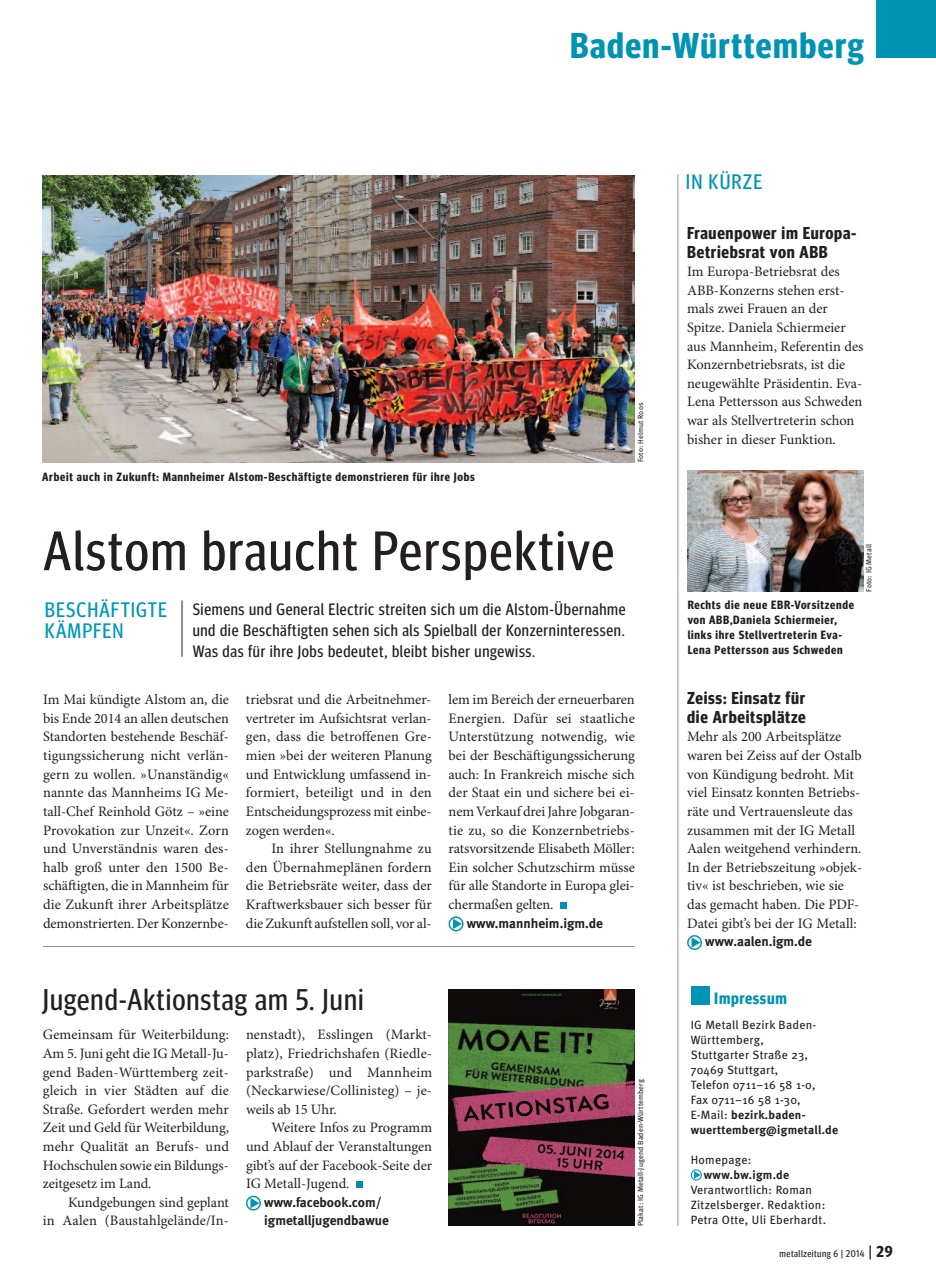
<style>
.page{position:relative;width:936px;height:1285px;background:#fff}
.page>*{position:absolute;margin:0;border:0;box-sizing:border-box;transform-origin:0 0}
.t1{font:55.5px "Meta Headline Cond OT";letter-spacing:.035em;color:#231f20}
.t2{font:700 36px "Meta Headline Cond OT";letter-spacing:.04em;color:#0093b4}
.t3{font:30px "Meta Headline Cond OT";letter-spacing:.035em;color:#231f20}
.t4{font:21px/21px "Meta Headline Cond OT";letter-spacing:.05em;color:#0099b8}
.t5{font:21px "Meta Headline Cond OT";letter-spacing:.05em;color:#0093b4}
.t6{font:700 17.25px/18.6px "Meta Headline Cond OT";letter-spacing:.04em;color:#231f20}
.t7{font:16.5px/21px "Meta Headline Cond OT";letter-spacing:.04em;color:#231f20;text-align:justify}
.t8{font:700 16.5px "Meta Headline Cond OT";letter-spacing:.04em;color:#0093b4}
.t9{font:14.4px/18.6px "Minion Pro";color:#231f20;text-align:justify}
.t10{font:700 13.5px/18.6px "Meta";color:#231f20}
.t11{font:12px/15px "Meta";letter-spacing:.025em;color:#231f20}
.t12{font:700 12px/15px "Meta Headline Cond OT";letter-spacing:.06em;color:#231f20}
.t13{font:700 12px "Meta";letter-spacing:.025em;color:#231f20}
.t14{font:9.75px "Meta Headline Cond OT";letter-spacing:.05em;color:#231f20}
.t15{font:7.5px "Meta";letter-spacing:.015em;color:#231f20}
.s1{font-weight:700}
.s2{font-size:15.75px}
.s3{font-weight:700;font-size:15.75px}
</style>
<div class="page">
<svg style="left:448px;top:916px;width:15px;height:15px"></svg>
<div style="left:559px;top:902px;width:7px;height:6px;background:#0093b4"></div>
<hr style="left:677px;top:174px;width:1px;height:1051px;background:#9c8f83">
<img style="left:448px;top:989px;width:186px;height:236px">
<svg style="left:687px;top:935px;width:15px;height:14px"></svg>
<div style="left:876px;top:0;width:59px;height:58px;background:#0093b4"></div>
<div style="left:690px;top:985px;width:19px;height:19px;background:#0093b4"></div>
<svg style="left:690px;top:1169px;width:11px;height:11px"></svg>
<div style="left:356px;top:1181px;width:7px;height:6px;background:#008db6"></div>
<svg style="left:246px;top:1195px;width:15px;height:15px"></svg>
<hr style="left:43px;top:946px;width:591px;height:1px;background:#9c8f83">
<img style="left:42px;top:175px;width:592px;height:287px">
<hr style="left:181px;top:600px;width:1px;height:56px;background:#231f20">
<img style="left:687px;top:470px;width:176px;height:121px">
<h2 class="t2" style="left:570px;top:33px;width:295px">Baden-Württemberg</h2>
<p class="t12" style="left:42px;top:471px;width:434px">Arbeit auch in Zukunft: Mannheimer Alstom-Beschäftigte demonstrieren für ihre Jobs</p>
<p class="t15" style="left:638px;top:462px;width:61px;rotate:-90deg">Foto: Helmut Roos</p>
<h1 class="t1" style="left:44px;top:531px;width:572px">Alstom braucht Perspektive</h1>
<h3 class="t4" style="left:45px;top:601px;width:123px">BESCHÄFTIGTE<br>KÄMPFEN</h3>
<p class="t7" style="left:193px;top:599px;width:434px">Siemens und General Electric streiten sich um die Alstom-Übernahme und die Beschäftigten sehen sich als Spielball der Konzerninteressen.<br>Was das für ihre Jobs bedeutet, bleibt bisher ungewiss.</p>
<p class="t9" style="left:43px;top:691px;width:187px">Im Mai kündigte Alstom an, die bis Ende 2014 an allen deutschen Standorten bestehende Beschäf&shy;tigungssicherung nicht verlän&shy;gern zu wollen. »Unanständig« nannte das Mannheims IG Me&shy;tall-Chef Reinhold Götz – »eine Provokation zur Unzeit«. Zorn und Unverständnis waren des&shy;halb groß unter den 1500 Be&shy;schäftigten, die in Mannheim für die Zukunft ihrer Arbeitsplätze demonstrierten. Der Konzernbe-</p>
<p class="t9" style="left:246px;top:691px;width:187px">triebsrat und die Arbeitnehmer&shy;vertreter im Aufsichtsrat verlan&shy;gen, dass die betroffenen Gre&shy;mien »bei der weiteren Planung und Entwicklung umfassend in&shy;formiert, beteiligt und in den Entscheidungsprozess mit einbe&shy;zogen werden«.</p>
<p class="t9" style="left:246px;top:840px;width:187px;text-indent:26px">In ihrer Stellungnahme zu den Übernahmeplänen fordern die Betriebsräte weiter, dass der Kraftwerksbauer sich besser für dieZukunft aufstellen soll, vor al-</p>
<p class="t9" style="left:448px;top:691px;width:188px">lem im Bereich der erneuerbaren Energien. Dafür sei staatliche Unterstützung notwendig, wie bei der Beschäftigungssicherung auch: In Frankreich mische sich der Staat ein und sichere bei ei&shy;nem Verkauf dreiJahre Jobgaran&shy;tie zu, so die Konzernbetriebs&shy;ratsvorsitzende Elisabeth Möller:<br>Ein solcher Schutzschirm müsse für alle Standorte in Europa glei&shy;chermaßen gelten.</p>
<p class="t10" style="left:467px;top:914px;width:138px">www.mannheim.igm.de</p>
<h3 class="t3" style="left:43px;top:988px;width:322px">Jugend-Aktionstag am 5. Juni</h3>
<p class="t9" style="left:43px;top:1026px;width:188px">Gemeinsam für Weiterbildung:<br>Am 5. Juni geht die IG Metall-Ju&shy;gend Baden-Württemberg zeit&shy;gleich in vier Städten auf die Straße. Gefordert werden mehr Zeit und Geld für Weiterbildung, mehr Qualität an Berufs- und Hochschulen sowie ein Bildungs&shy;zeitgesetz im Land.</p>
<p class="t9" style="left:43px;top:1193px;width:188px;text-align:right">Kundgebungen sind geplant<br>in Aalen (Baustahlgelände/In-</p>
<p class="t9" style="left:246px;top:1026px;width:188px">nenstadt), Esslingen (Markt&shy;platz), Friedrichshafen (Riedle&shy;parkstraße) und Mannheim (Neckarwiese/Collinisteg) – je&shy;weils ab 15 Uhr.</p>
<p class="t9" style="left:246px;top:1119px;width:188px;text-indent:26px">Weitere Infos zu Programm und Ablauf der Veranstaltungen gibt’s auf der Facebook-Seite der IG Metall-Jugend.</p>
<p class="t10" style="left:264px;top:1193px;width:126px">www.facebook.com/ igmetalljugendbawue</p>
<p class="t15" style="left:638px;top:1225px;width:148px;rotate:-90deg">Plakat: IG Metall-Jugend Baden-Württemberg</p>
<h3 class="t5" style="left:685px;top:174px;width:78px">IN KÜRZE</h3>
<p class="t6" style="left:687px;top:225px;width:171px">Frauenpower im Europa-<br>Betriebsrat von ABB</p>
<p class="t9" style="left:687px;top:263px;width:178px;text-align:left">Im Europa-Betriebsrat des<br>ABB-Konzerns stehen erst&shy;mals zwei Frauen an der<br>Spitze. Daniela Schiermeier aus Mannheim, Referentin des<br>Konzernbetriebsrats, ist die neugewählte Präsidentin. Eva-<br>Lena Pettersson aus Schweden war als Stellvertreterin schon bisher in dieser Funktion.</p>
<p class="t12" style="left:687px;top:598px;width:168px">Rechts die neue EBR-Vorsitzende von ABB,Daniela Schiermeier, links ihre Stellvertreterin Eva-<br>Lena Pettersson aus Schweden</p>
<p class="t15" style="left:866px;top:591px;width:49px;rotate:-90deg">Foto: IG Metall</p>
<p class="t6" style="left:687px;top:690px;width:120px">Zeiss: Einsatz für die Arbeitsplätze</p>
<p class="t9" style="left:687px;top:728px;width:176px;text-align:left">Mehr als 200 Arbeitsplätze waren bei Zeiss auf der Ostalb von Kündigung bedroht. Mit viel Einsatz konnten Betriebs&shy;räte und Vertrauensleute das zusammen mit der IG Metall<br>Aalen weitgehend verhindern.<br>In der Betriebszeitung »objek&shy;tiv« ist beschrieben, wie sie das gemacht haben. Die PDF-<br>Datei gibt’s bei der IG Metall:</p>
<p class="t10" style="left:705px;top:933px;width:108px">www.aalen.igm.de</p>
<p class="t8" style="left:714px;top:992px;width:74px">Impressum</p>
<p class="t11" style="left:690px;top:1018px;width:149px">IG Metall Bezirk Baden-<br>Württemberg,<br>Stuttgarter Straße 23,<br>70469 Stuttgart,<br>Telefon 0711–16 58 1-0,<br>Fax 0711–16 58 1-30,<br>E-Mail: <span class="s1">bezirk.baden&shy;wuerttemberg@igmetall.de</span></p>
<p class="t11" style="left:690px;top:1153px;width:62px">Homepage:</p>
<p class="t13" style="left:704px;top:1170px;width:87px">www.bw.igm.de</p>
<p class="t11" style="left:690px;top:1183px;width:137px">Verantwortlich: Roman<br>Zitzelsberger. Redaktion:<br>Petra Otte, Uli Eberhardt.</p>
<p class="t14" style="left:779px;top:1249px;width:115px">metallzeitung 6 | 2014 <span class="s2">|</span> <span class="s3">29</span></p>
</div>
